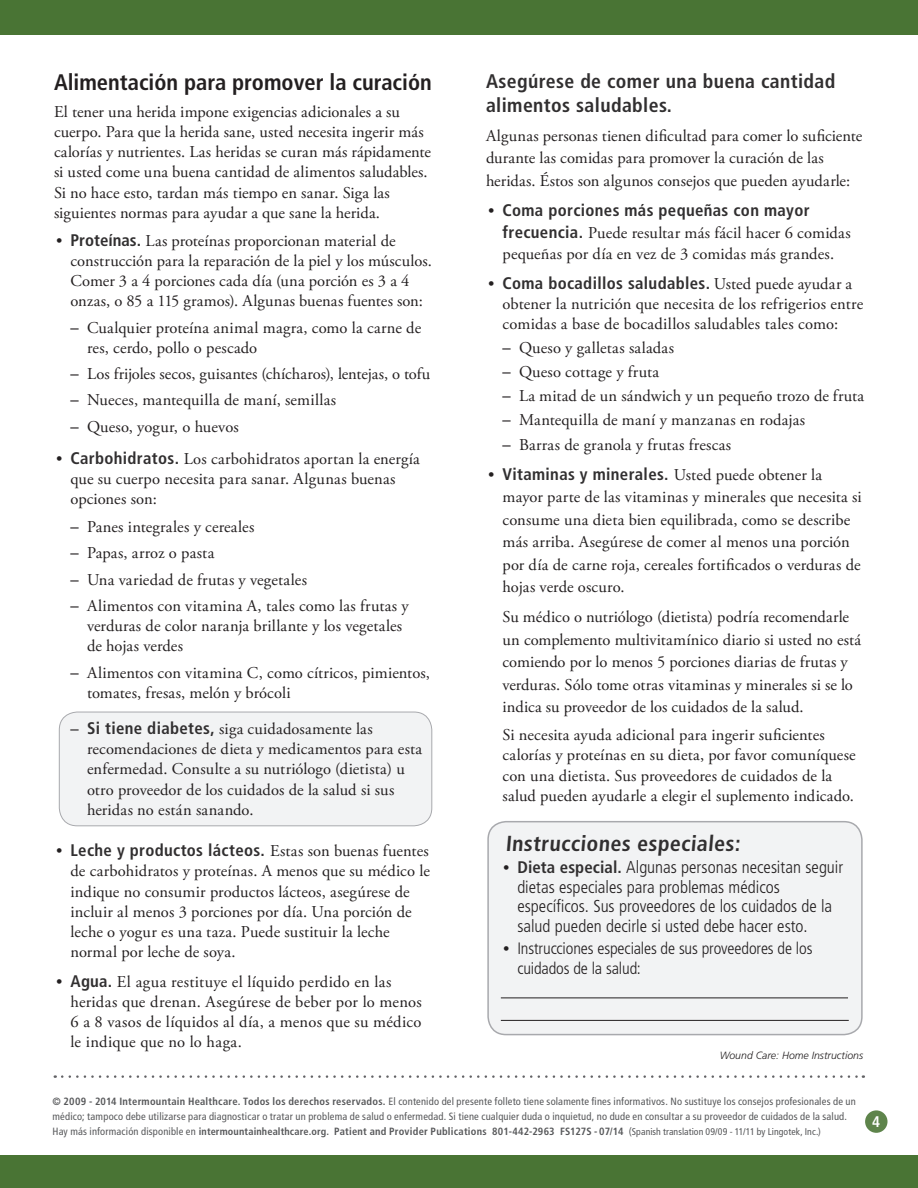
<style>
.page{position:relative;width:918px;height:1188px;background:#fff}
.page>*{position:absolute;margin:0;border:0;box-sizing:border-box;transform-origin:0 0}
.Level_1{font:700 condensed 22.5px "Frutiger LT Std";color:#231f20}
.Level_2{font:700 condensed 21.75px "Frutiger LT Std";color:#312f30}
.Main{font:700 condensed 19.65px/24px "Frutiger LT Std";letter-spacing:.02em;color:#312f30}
.t1{font:300 condensed 17.25px/19.5px "Frutiger LT Std";color:#231f20}
.t2{font:700 condensed 16.8px "Frutiger LT Std";letter-spacing:.02em;color:#312f30}
.Main-2{font:16.5px/20.2px "Adobe Garamond Pro";letter-spacing:.005em;color:#231f20}
.Level_1-2{font:16.5px/22.5px "Adobe Garamond Pro";letter-spacing:.005em;color:#231f20}
.t3{font:300 condensed 16.5px/19.5px "Frutiger LT Std";letter-spacing:-.005em;color:#231f20}
.t4{font:700 condensed 15.45px "Frutiger LT Std";color:#fff}
.t5{font:condensed 10.5px/15px "Frutiger LT Std";letter-spacing:.015em;color:#57585a}
.t6{font:italic 300 10.5px "Frutiger LT Std";color:#231f20}
.s1{font-family:"Frutiger LT Std";font-weight:700;font-stretch:condensed;font-size:16.8px;color:#312f30}
.s2{font-family:"Sabon"}
.s3{font-family:"Adobe Garamond Pro";font-weight:400;font-stretch:normal;font-size:16.5px;color:#231f20}
.s4{font-family:"Adobe Garamond Pro";font-weight:400;font-stretch:normal;font-size:16.5px}
.s5{font-weight:700;font-size:16.8px;color:#312f30}
.s6{font-family:"Adobe Garamond Pro";font-weight:400;font-stretch:normal}
.s7{font-weight:700}
.s8{font-weight:700;font-size:10.2px}
.s9{font-size:9.75px}
</style>
<div class="page">
<div style="left:0;top:1155px;width:918px;height:33px;background:#497434"></div>
<div style="left:865px;top:1110px;width:23px;height:23px;background:#5e844b;border-radius:50%"></div>
<div style="left:0;top:0;width:918px;height:34px;background:#497434"></div>
<div style="left:59px;top:712px;width:373px;height:114px;background:#f2f3f4;border-radius:18px"></div>
<div style="left:59px;top:712px;width:373px;height:114px;border:1px solid #a8a9ad;border-radius:18px"></div>
<svg style="left:62px;top:1075px;width:802px;height:3px"></svg>
<div style="left:488px;top:822px;width:374px;height:213px;background:#f2f3f4;border-radius:18px"></div>
<hr style="left:501px;top:997px;width:347px;height:1px;background:#231f20">
<hr style="left:501px;top:1020px;width:348px;height:1px;background:#231f20">
<div style="left:487px;top:821px;width:376px;height:214px;border:2px solid #a8a9ad;border-radius:18px"></div>
<p class="Level_1" style="left:54px;top:69px;width:379px">Alimentación para promover la curación</p>
<p class="Main-2" style="left:54px;top:102px;width:379px">El tener una herida impone exigencias adicionales a su cuerpo. Para que la herida sane, usted necesita ingerir más calorías y nutrientes. Las heridas se curan más rápidamente si usted come una buena cantidad de alimentos saludables.<br>Si no hace esto, tardan más tiempo en sanar. Siga las siguientes normas para ayudar a que sane la herida.</p>
<p class="Main-2" style="left:70px;top:231px;width:363px;text-indent:-14px">• <span class="s1">Proteínas.</span> Las proteínas proporcionan material de construcción para la reparación de la piel y los músculos.<br>Comer 3 a 4 porciones cada día (una porción es 3 a 4 onzas, o 85 a 115 gramos). Algunas buenas fuentes son:</p>
<p class="Main-2" style="left:87px;top:318px;width:336px;text-indent:-16px"><span class="s2">–</span> Cualquier proteína animal magra, como la carne de res, cerdo, pollo o pescado</p>
<p class="Main-2" style="left:70px;top:364px;width:361px"><span class="s2">–</span> Los frijoles secos, guisantes (chícharos), lentejas, o tofu</p>
<p class="Main-2" style="left:70px;top:391px;width:267px"><span class="s2">–</span> Nueces, mantequilla de maní, semillas</p>
<p class="Main-2" style="left:70px;top:417px;width:170px"><span class="s2">–</span> Queso, yogur, o huevos</p>
<p class="Main-2" style="left:70px;top:449px;width:351px;text-indent:-14px">• <span class="s1">Carbohidratos.</span> Los carbohidratos aportan la energía que su cuerpo necesita para sanar. Algunas buenas opciones son:</p>
<p class="Main-2" style="left:70px;top:517px;width:185px"><span class="s2">–</span> Panes integrales y cereales</p>
<p class="Main-2" style="left:70px;top:544px;width:145px"><span class="s2">–</span> Papas, arroz o pasta</p>
<p class="Main-2" style="left:70px;top:570px;width:238px"><span class="s2">–</span> Una variedad de frutas y vegetales</p>
<p class="Main-2" style="left:87px;top:596px;width:323px;text-indent:-16px"><span class="s2">–</span> Alimentos con vitamina A, tales como las frutas y verduras de color naranja brillante y los vegetales de hojas verdes</p>
<p class="Main-2" style="left:87px;top:663px;width:345px;text-indent:-16px"><span class="s2">–</span> Alimentos con vitamina C, como cítricos, pimientos, tomates, fresas, melón y brócoli</p>
<p class="Main-2" style="left:87px;top:719px;width:337px;text-indent:-16px"><span class="s2">–</span> <span class="s1">Si tiene diabetes,</span> siga cuidadosamente las recomendaciones de dieta y medicamentos para esta enfermedad. Consulte a su nutriólogo (dietista) u otro proveedor de los cuidados de la salud si sus heridas no están sanando.</p>
<p class="t2" style="left:56px;top:840px;width:374px"><span class="s3">•</span> Leche y productos lácteos. <span class="s3">Estas son buenas fuentes</span></p>
<p class="Main-2" style="left:70px;top:862px;width:361px">de carbohidratos y proteínas. A menos que su médico le indique no consumir productos lácteos, asegúrese de incluir al menos 3 porciones por día. Una porción de leche o yogur es una taza. Puede sustituir la leche normal por leche de soya.</p>
<p class="Main-2" style="left:70px;top:972px;width:353px;text-indent:-14px">• <span class="s1">Agua.</span> El agua restituye el líquido perdido en las heridas que drenan. Asegúrese de beber por lo menos 6 a 8 vasos de líquidos al día, a menos que su médico le indique que no lo haga.</p>
<p class="Main" style="left:486px;top:70px;width:351px">Asegúrese de comer una buena cantidad alimentos saludables.</p>
<p class="Main-2" style="left:486px;top:125px;width:378px;line-height:22.5px">Algunas personas tienen dificultad para comer lo suficiente durante las comidas para promover la curación de las heridas. Éstos son algunos consejos que pueden ayudarle:</p>
<p class="t2" style="left:488px;top:200px;width:323px"><span class="s3">•</span> Coma porciones más pequeñas con mayor</p>
<p class="Main-2" style="left:502px;top:224px;width:350px"><span class="s1">frecuencia.</span> Puede resultar más fácil hacer 6 comidas pequeñas por día en vez de 3 comidas más grandes.</p>
<p class="t2" style="left:488px;top:273px;width:366px"><span class="s3">•</span> Coma bocadillos saludables. <span class="s3">Usted puede ayudar a</span></p>
<p class="Main-2" style="left:502px;top:294px;width:362px">obtener la nutrición que necesita de los refrigerios entre comidas a base de bocadillos saludables tales como:</p>
<p class="Main-2" style="left:502px;top:338px;width:173px"><span class="s2">–</span> Queso y galletas saladas</p>
<p class="Main-2" style="left:502px;top:362px;width:158px"><span class="s2">–</span> Queso cottage y fruta</p>
<p class="Main-2" style="left:502px;top:386px;width:363px"><span class="s2">–</span> La mitad de un sándwich y un pequeño trozo de fruta</p>
<p class="Main-2" style="left:502px;top:410px;width:304px"><span class="s2">–</span> Mantequilla de maní y manzanas en rodajas</p>
<p class="Main-2" style="left:502px;top:435px;width:230px"><span class="s2">–</span> Barras de granola y frutas frescas</p>
<p class="Main-2" style="left:502px;top:464px;width:361px;line-height:22.5px;text-indent:-14px">• <span class="s1">Vitaminas y minerales.</span> Usted puede obtener la mayor parte de las vitaminas y minerales que necesita si consume una dieta bien equilibrada, como se describe más arriba. Asegúrese de comer al menos una porción por día de carne roja, cereales fortificados o verduras de hojas verde oscuro.</p>
<p class="Level_1-2" style="left:502px;top:606px;width:360px">Su médico o nutriólogo (dietista) podría recomendarle un complemento multivitamínico diario si usted no está comiendo por lo menos 5 porciones diarias de frutas y verduras. Sólo tome otras vitaminas y minerales si se lo indica su proveedor de los cuidados de la salud.</p>
<p class="Main-2" style="left:502px;top:725px;width:355px">Si necesita ayuda adicional para ingerir suficientes calorías y proteínas en su dieta, por favor comuníquese con una dietista. Sus proveedores de cuidados de la salud pueden ayudarle a elegir el suplemento indicado.</p>
<p class="Level_2" style="left:505px;top:830px;width:239px">Instrucciones especiales:</p>
<p class="t1" style="left:517px;top:858px;width:327px;text-indent:-14px"><span class="s4">•</span> <span class="s5">Dieta especial.</span> Algunas personas necesitan seguir dietas especiales para problemas médicos específicos. Sus proveedores de los cuidados de la salud pueden decirle si usted debe hacer esto.</p>
<p class="t3" style="left:517px;top:939px;width:297px;text-indent:-14px"><span class="s6">•</span> Instrucciones especiales de sus proveedores de los cuidados de la salud:</p>
<p class="t6" style="left:720px;top:1049px;width:145px">Wound Care: Home Instructions</p>
<p class="t5" style="left:52px;top:1094px;width:805px"><span class="s7">© 2009 - 2014 Intermountain Healthcare. Todos los derechos reservados.</span> El contenido del presente folleto tiene solamente fines informativos. No sustituye los consejos profesionales de un médico; tampoco debe utilizarse para diagnosticar o tratar un problema de salud o enfermedad. Si tiene cualquier duda o inquietud, no dude en consultar a su proveedor de cuidados de la salud.<br>Hay más información disponible en <span class="s8">intermountainhealthcare.org.</span> <span class="s7">Patient and Provider Publications 801-442-2963 FS127S - 07/14</span> (<span class="s9">Spanish translation 09/09 - 11/11 by Lingotek, Inc.)</span></p>
<p class="t4" style="left:872px;top:1112px;width:10px">4</p>
</div>
